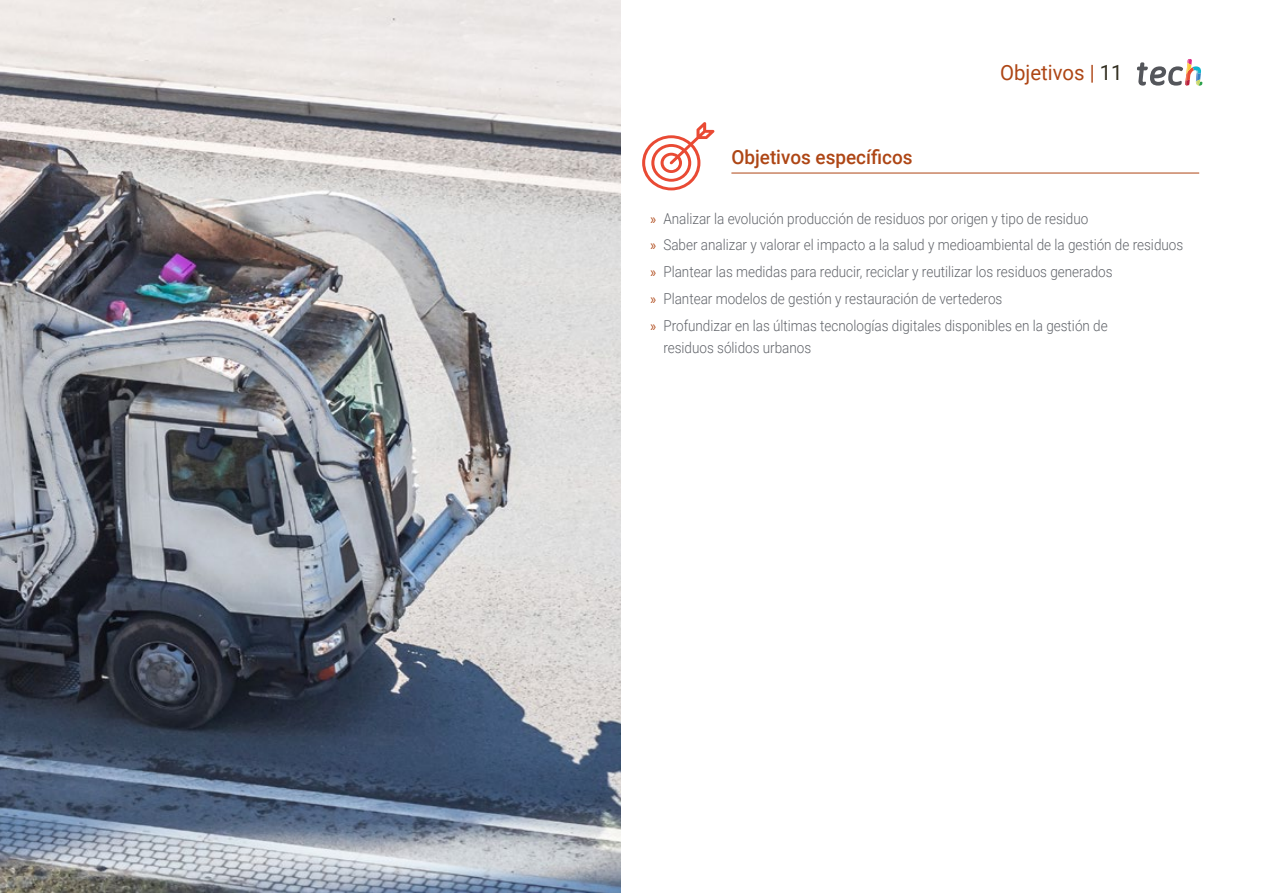
<style>
.page{position:relative;width:1263px;height:893px;background:#fff}
.page>*{position:absolute;margin:0;border:0;box-sizing:border-box;transform-origin:0 0}
.t1{font:21px "Roboto";color:#ae4615}
.t2{font:500 19.5px "Roboto";color:#ae4615}
.t3{font:300 15px/26.7px "Roboto";color:#61646a;scale:.9 1}
.s1{color:#312e20}
.s2{font-family:"Myriad Pro";font-weight:400;color:#ae4615}
</style>
<div class="page">
<hr style="left:731px;top:173px;width:468px;height:1px;background:#ae4615">
<svg style="left:642px;top:122px;width:72px;height:68px"></svg>
<img style="left:0;top:0;width:621px;height:893px">
<svg style="left:1137px;top:59px;width:65px;height:27px"></svg>
<h2 class="t2" style="left:731px;top:144px;width:183px">Objetivos específicos</h2>
<h1 class="t1" style="left:1000px;top:57px;width:124px">Objetivos | <span class="s1">11</span></h1>
<p class="t3" style="left:651px;top:204px;width:593px"><span class="s2">»</span> Analizar la evolución producción de residuos por origen y tipo de residuo<br><span class="s2">»</span> Saber analizar y valorar el impacto a la salud y medioambiental de la gestión de residuos <span class="s2">»</span> Plantear las medidas para reducir, reciclar y reutilizar los residuos generados<br><span class="s2">»</span> Plantear modelos de gestión y restauración de vertederos<br><span class="s2">»</span> Profundizar en las últimas tecnologías digitales disponibles en la gestión de</p>
<p class="t3" style="left:663px;top:334px;width:166px">residuos sólidos urbanos</p>
</div>
